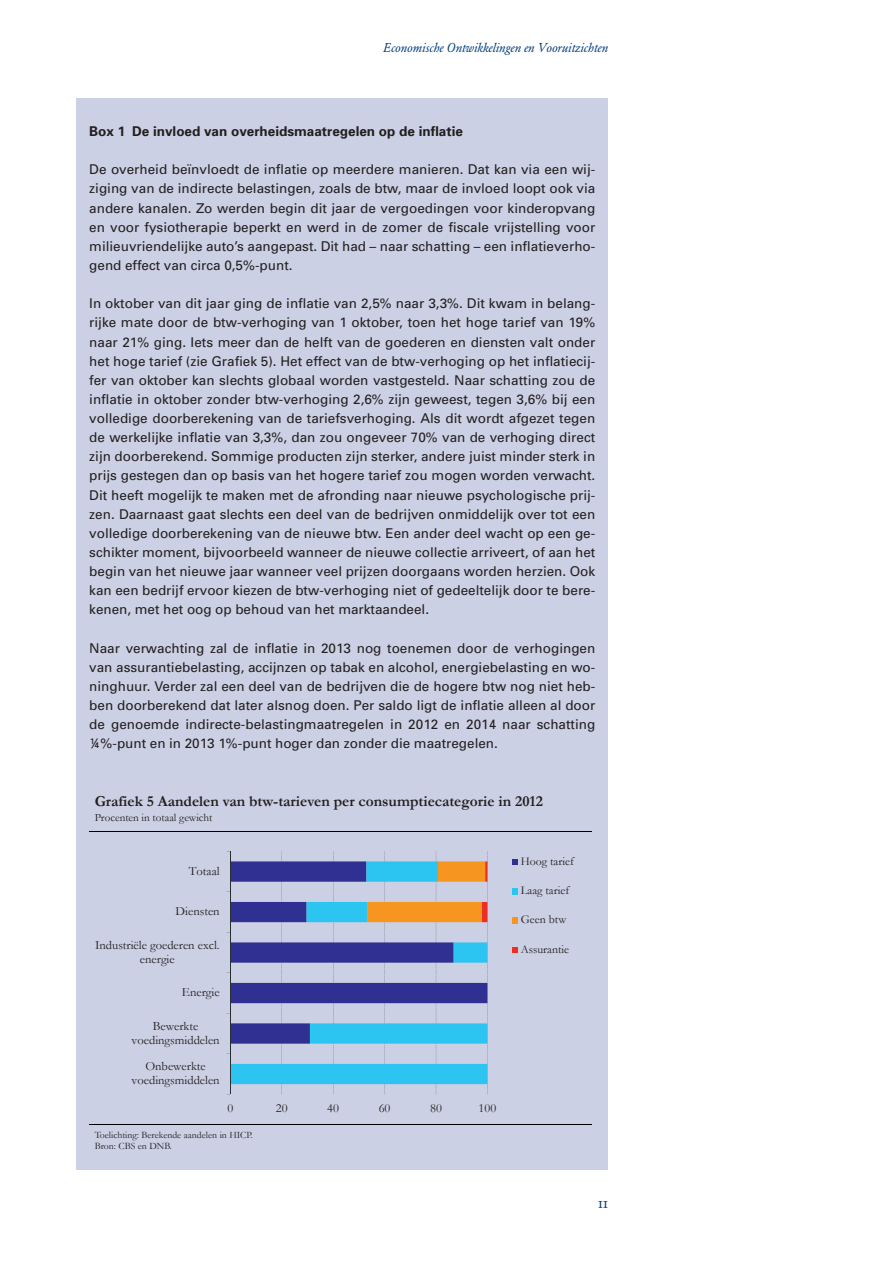
<style>
.page{position:relative;width:893px;height:1263px;background:#fff}
.page>*{position:absolute;margin:0;border:0;box-sizing:border-box;transform-origin:0 0}
.t1{font:15.75px "DNB Garamond";color:#013d7d}
.t2{font:700 15.3px "Garamond";color:#231f20}
.t3{font:13.5px/19.2px "Univers";color:#231f20;text-align:justify}
.t4{font:700 13.5px "Univers";color:#231f20}
.t5{font:italic 12.75px "DNB Garamond";color:#013d7d}
.t6{font:12.6px/14.1px "Garamond";color:#231f20;text-align:center}
.t7{font:11.85px "Garamond";color:#231f20}
.t8{font:11.1px "Garamond";color:#231f20}
.t9{font:9.75px/11.7px "Garamond";color:#231f20}
</style>
<div class="page">
<div style="left:77px;top:98px;width:531px;height:1071px;background:#cbd0e4"></div>
<svg style="left:282px;top:851px;width:205px;height:243px"></svg>
<svg style="left:231px;top:861px;width:256px;height:223px"></svg>
<svg style="left:368px;top:861px;width:119px;height:61px"></svg>
<hr style="left:230px;top:851px;width:1px;height:243px;background:#292e31">
<svg style="left:512px;top:859px;width:6px;height:6px"></svg>
<svg style="left:512px;top:888px;width:6px;height:6px"></svg>
<svg style="left:512px;top:917px;width:6px;height:6px"></svg>
<svg style="left:512px;top:947px;width:6px;height:6px"></svg>
<hr style="left:90px;top:1124px;width:502px;height:1px;background:#000002">
<hr style="left:90px;top:831px;width:502px;height:1px;background:#000002">
<p class="t5" style="left:383px;top:40px;width:226px">Economische Ontwikkelingen en Vooruitzichten</p>
<p class="t4" style="left:89px;top:123px;width:375px">Box 1 De invloed van overheidsmaatregelen op de inflatie</p>
<p class="t3" style="left:89px;top:160px;width:508px">De overheid beïnvloedt de inflatie op meerdere manieren. Dat kan via een wij‑ ziging van de indirecte belastingen, zoals de btw, maar de invloed loopt ook via andere kanalen. Zo werden begin dit jaar de vergoedingen voor kinderopvang en voor fysiotherapie beperkt en werd in de zomer de fiscale vrijstelling voor milieuvriendelijke auto’s aangepast. Dit had – naar schatting – een inflatieverho‑ gend effect van circa 0,5%‑punt.</p>
<p class="t3" style="left:89px;top:294px;width:508px">In oktober van dit jaar ging de inflatie van 2,5% naar 3,3%. Dit kwam in belang‑ rijke mate door de btw-verhoging van 1 oktober, toen het hoge tarief van 19% naar 21% ging. Iets meer dan de helft van de goederen en diensten valt onder het hoge tarief (zie Grafiek 5). Het effect van de btw-verhoging op het inflatiecij‑ fer van oktober kan slechts globaal worden vastgesteld. Naar schatting zou de inflatie in oktober zonder btw-verhoging 2,6% zijn geweest, tegen 3,6% bij een volledige doorberekening van de tariefsverhoging. Als dit wordt afgezet tegen de werkelijke inflatie van 3,3%, dan zou ongeveer 70% van de verhoging direct zijn doorberekend. Sommige producten zijn sterker, andere juist minder sterk in prijs gestegen dan op basis van het hogere tarief zou mogen worden verwacht.<br>Dit heeft mogelijk te maken met de afronding naar nieuwe psychologische prij‑ zen. Daarnaast gaat slechts een deel van de bedrijven onmiddelijk over tot een volledige doorberekening van de nieuwe btw. Een ander deel wacht op een ge‑ schikter moment, bijvoorbeeld wanneer de nieuwe collectie arriveert, of aan het begin van het nieuwe jaar wanneer veel prijzen doorgaans worden herzien. Ook kan een bedrijf ervoor kiezen de btw-verhoging niet of gedeeltelijk door te bere‑ kenen, met het oog op behoud van het marktaandeel.</p>
<p class="t3" style="left:89px;top:638px;width:508px">Naar verwachting zal de inflatie in 2013 nog toenemen door de verhogingen van assurantiebelasting, accijnzen op tabak en alcohol, energiebelasting en wo‑ ninghuur. Verder zal een deel van de bedrijven die de hogere btw nog niet heb‑ ben doorberekend dat later alsnog doen. Per saldo ligt de inflatie alleen al door de genoemde indirecte-belastingmaatregelen in 2012 en 2014 naar schatting ¼%‑punt en in 2013 1%‑punt hoger dan zonder die maatregelen.</p>
<p class="t2" style="left:95px;top:792px;width:450px">Grafiek 5 Aandelen van btw-tarieven per consumptiecategorie in 2012</p>
<p class="t8" style="left:95px;top:810px;width:119px">Procenten in totaal gewicht</p>
<p class="t6" style="left:189px;top:864px;width:32px">Totaal</p>
<p class="t6" style="left:176px;top:904px;width:46px">Diensten</p>
<p class="t6" style="left:95px;top:938px;width:126px">Industriële goederen excl. energie</p>
<p class="t6" style="left:182px;top:985px;width:39px">Energie</p>
<p class="t6" style="left:132px;top:1019px;width:90px">Bewerkte voedingsmiddelen</p>
<p class="t6" style="left:132px;top:1059px;width:90px">Onbewerkte voedingsmiddelen</p>
<p class="t6" style="left:227px;top:1101px;width:7px">0</p>
<p class="t6" style="left:276px;top:1101px;width:13px">20</p>
<p class="t6" style="left:327px;top:1101px;width:13px">40</p>
<p class="t6" style="left:379px;top:1101px;width:13px">60</p>
<p class="t6" style="left:430px;top:1101px;width:13px">80</p>
<p class="t6" style="left:479px;top:1101px;width:19px">100</p>
<p class="t9" style="left:95px;top:1128px;width:160px">Toelichting: Berekende aandelen in HICP.<br>Bron: CBS en DNB.</p>
<p class="t7" style="left:521px;top:854px;width:55px">Hoog tarief</p>
<p class="t7" style="left:521px;top:883px;width:50px">Laag tarief</p>
<p class="t7" style="left:521px;top:913px;width:47px">Geen btw</p>
<p class="t7" style="left:521px;top:942px;width:50px">Assurantie</p>
<p class="t1" style="left:598px;top:1193px;width:11px">11</p>
</div>
